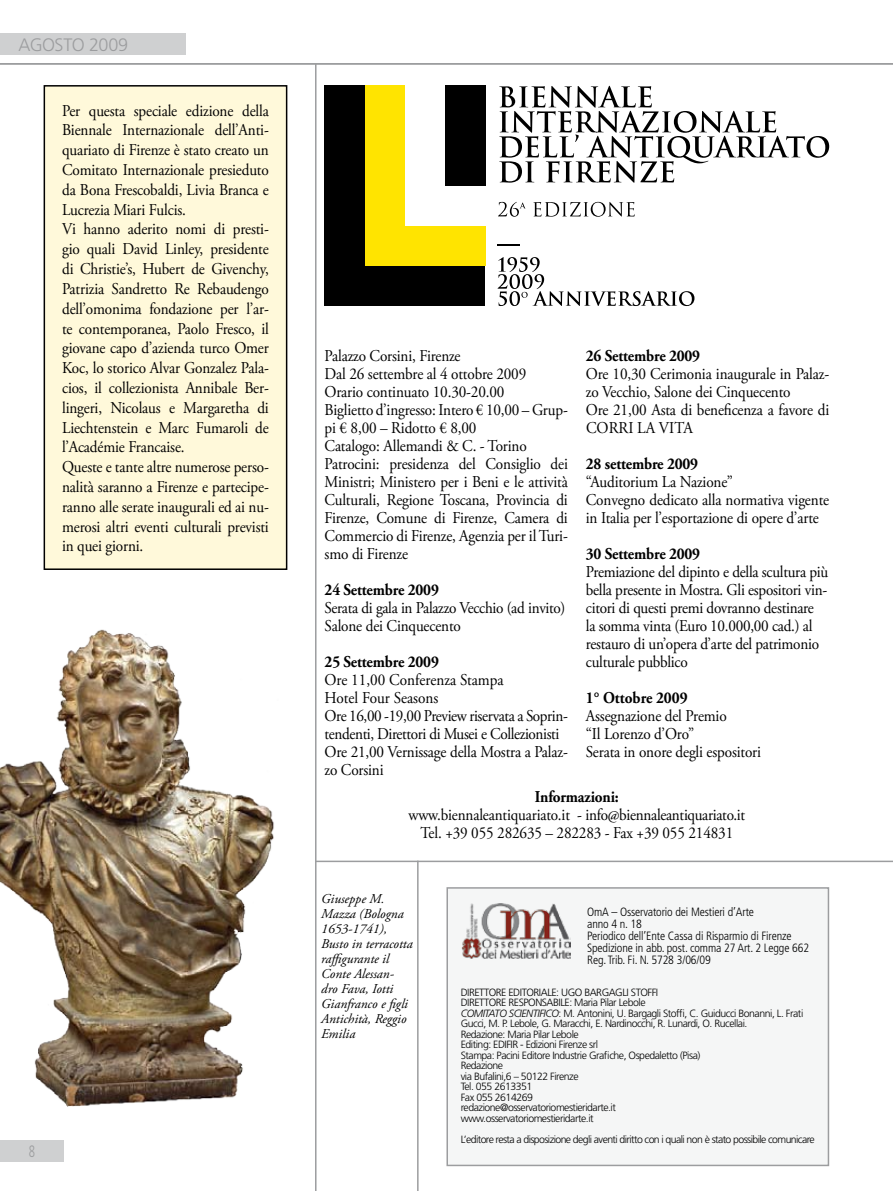
<style>
.page{position:relative;width:893px;height:1191px;background:#fff}
.page>*{position:absolute;margin:0;border:0;box-sizing:border-box;transform-origin:0 0}
.t1{font:300 18px "Frutiger LT Std";letter-spacing:-.015em;color:#9c9d9f}
.t2{font:16.5px/18px "Adobe Garamond Pro";letter-spacing:-.01em;color:#000;scale:.92 1}
.t3{font:700 16.5px "Adobe Garamond Pro";letter-spacing:-.01em;color:#000;scale:.92 1}
.t4{font:italic 13.5px/15px "Adobe Garamond Pro";color:#000}
.t5{font:300 condensed 12px/12px "Frutiger LT Std";letter-spacing:-.01em;color:#000}
.t6{font:300 10.5px/10.5px "Frutiger LT Std";letter-spacing:-.045em;color:#000}
.s1{font-style:italic}
</style>
<div class="page">
<div style="left:0;top:34px;width:186px;height:21px;background:#cfd0d1"></div>
<div style="left:0;top:1140px;width:64px;height:21px;background:#cfd0d1"></div>
<div style="left:447px;top:888px;width:381px;height:277px;background:#f5f6f6"></div>
<img style="left:461px;top:903px;width:109px;height:55px">
<div style="left:446px;top:887px;width:383px;height:279px;border:2px solid #9c9d9f"></div>
<hr style="left:0;top:63px;width:893px;height:2px;background:#9c9d9f">
<img style="left:0;top:629px;width:274px;height:478px">
<div style="left:325px;top:85px;width:160px;height:221px;background:#000"></div>
<div style="left:365px;top:85px;width:120px;height:181px;background:#ffe400"></div>
<div style="left:405px;top:85px;width:80px;height:141px;background:#fff"></div>
<div style="left:445px;top:85px;width:40px;height:100px;background:#000"></div>
<svg style="left:498px;top:257px;width:196px;height:49px"></svg>
<svg style="left:498px;top:202px;width:28px;height:15px"></svg>
<svg style="left:533px;top:202px;width:102px;height:15px"></svg>
<svg style="left:499px;top:86px;width:330px;height:97px"></svg>
<svg style="left:498px;top:245px;width:22px;height:1px"></svg>
<hr style="left:315px;top:64px;width:1px;height:1127px;background:#9c9d9f">
<hr style="left:417px;top:860px;width:2px;height:331px;background:#9c9d9f">
<hr style="left:316px;top:860px;width:577px;height:2px;background:#9c9d9f">
<div style="left:44px;top:86px;width:243px;height:483px;background:#fff9da"></div>
<div style="left:44px;top:85px;width:243px;height:485px;border:2px solid #000"></div>
<p class="t1" style="left:19px;top:35px;width:35px">agosto</p>
<p class="t1" style="left:89px;top:35px;width:40px">2009</p>
<p class="t2" style="left:62px;top:101px;width:226px;line-height:19.8px">Per questa speciale edizione della Biennale Internazionale dell’Anti&shy;quariato di Firenze è stato creato un Comitato Internazionale presieduto da Bona Frescobaldi, Livia Branca e Lucrezia Miari Fulcis.<br>Vi hanno aderito nomi di presti&shy;gio quali David Linley, presidente di Christie’s, Hubert de Givenchy, Patrizia Sandretto Re Rebaudengo dell’omonima fondazione per l’ar&shy;te contemporanea, Paolo Fresco, il giovane capo d’azienda turco Omer Koc, lo storico Alvar Gonzalez Pala&shy;cios, il collezionista Annibale Ber&shy;lingeri, Nicolaus e Margaretha di Liechtenstein e Marc Fumaroli de l’Académie Francaise.<br>Queste e tante altre numerose perso&shy;nalità saranno a Firenze e partecipe&shy;ranno alle serate inaugurali ed ai nu&shy;merosi altri eventi culturali previsti in quei giorni.</p>
<p class="t2" style="left:325px;top:347px;width:266px">Palazzo Corsini, Firenze<br>Dal 26 settembre al 4 ottobre 2009<br>Orario continuato 10.30-20.00<br>Biglietto d’ingresso: Intero € 10,00 – Grup&shy;pi € 8,00 – Ridotto € 8,00<br>Catalogo: Allemandi &amp; C. - Torino Patrocini: presidenza del Consiglio dei Ministri; Ministero per i Beni e le attività Culturali, Regione Toscana, Provincia di Firenze, Comune di Firenze, Camera di Commercio di Firenze, Agenzia per il Turi&shy;smo di Firenze</p>
<p class="t3" style="left:325px;top:580px;width:126px">24 Settembre 2009</p>
<p class="t2" style="left:325px;top:599px;width:263px">Serata di gala in Palazzo Vecchio (ad invito)<br>Salone dei Cinquecento</p>
<p class="t3" style="left:325px;top:652px;width:126px">25 Settembre 2009</p>
<p class="t2" style="left:325px;top:671px;width:266px">Ore 11,00 Conferenza Stampa<br>Hotel Four Seasons<br>Ore 16,00 -19,00 Preview riservata a Soprin&shy;tendenti, Direttori di Musei e Collezionisti<br>Ore 21,00 Vernissage della Mostra a Palaz&shy;zo Corsini</p>
<p class="t3" style="left:586px;top:346px;width:126px">26 Settembre 2009</p>
<p class="t2" style="left:586px;top:365px;width:266px">Ore 10,30 Cerimonia inaugurale in Palaz&shy;zo Vecchio, Salone dei Cinquecento<br>Ore 21,00 Asta di beneficenza a favore di<br>Corri</p>
<p class="t2" style="left:637px;top:419px;width:45px">la Vita</p>
<p class="t3" style="left:586px;top:454px;width:123px">28 settembre 2009</p>
<p class="t2" style="left:586px;top:473px;width:266px">“Auditorium La Nazione”<br>Convegno dedicato alla normativa vigente in Italia per l’esportazione di opere d’arte</p>
<p class="t3" style="left:586px;top:544px;width:126px">30 Settembre 2009</p>
<p class="t2" style="left:586px;top:563px;width:265px">Premiazione del dipinto e della scultura più bella presente in Mostra. Gli espositori vin&shy;citori di questi premi dovranno destinare<br>la somma vinta (Euro 10.000,00 cad.) al restauro di un’opera d’arte del patrimonio culturale pubblico</p>
<p class="t3" style="left:586px;top:688px;width:112px">1° Ottobre 2009</p>
<p class="t2" style="left:586px;top:707px;width:192px">Assegnazione del Premio<br>“Il Lorenzo d’Oro”<br>Serata in onore degli espositori</p>
<p class="t3" style="left:535px;top:787px;width:93px">Informazioni:</p>
<p class="t2" style="left:409px;top:806px;width:367px;text-align:center">www.biennaleantiquariato.it - info@biennaleantiquariato.it<br>Tel. +39 055 282635 – 282283 - Fax +39 055 214831</p>
<p class="t4" style="left:321px;top:891px;width:93px">Giuseppe M.<br>Mazza (Bologna<br>1653-1741),<br>Busto in terracotta raffigurante il<br>Conte Alessan&shy;dro Fava, Iotti<br>Gianfranco e figli<br>Antichità, Reggio<br>Emilia</p>
<p class="t5" style="left:587px;top:906px;width:222px">OmA – Osservatorio dei Mestieri d’Arte<br>anno 4 n. 18<br>Periodico dell’Ente Cassa di Risparmio di Firenze Spedizione in abb. post. comma 27 Art. 2 Legge 662<br>Reg. Trib. Fi. N. 5728 3/06/09</p>
<p class="t6" style="left:461px;top:987px;width:344px">DIRETTORE EDITORIALE: UGO BARGAGLI STOFFI<br>DIRETTORE RESPONSABILE: Maria Pilar Lebole<br><span class="s1">COMITATO SCIENTIFICO</span>: M. Antonini, U. Bargagli Stoffi, C. Guiducci Bonanni, L. Frati Gucci, M. P. Lebole, G. Maracchi, E. Nardinocchi, R. Lunardi, O. Rucellai.<br>Redazione: Maria Pilar Lebole<br>Editing: EDIFIR - Edizioni Firenze srl<br>Stampa: Pacini Editore Industrie Grafiche, Ospedaletto (Pisa)<br>Redazione<br>via Bufalini,6 – 50122 Firenze<br>Tel. 055 2613351<br>Fax 055 2614269<br>redazione@osservatoriomestieridarte.it<br>www.osservatoriomestieridarte.it</p>
<p class="t6" style="left:461px;top:1134px;width:355px">L’editore resta a disposizione degli aventi diritto con i quali non è stato possibile comunicare</p>
</div>
